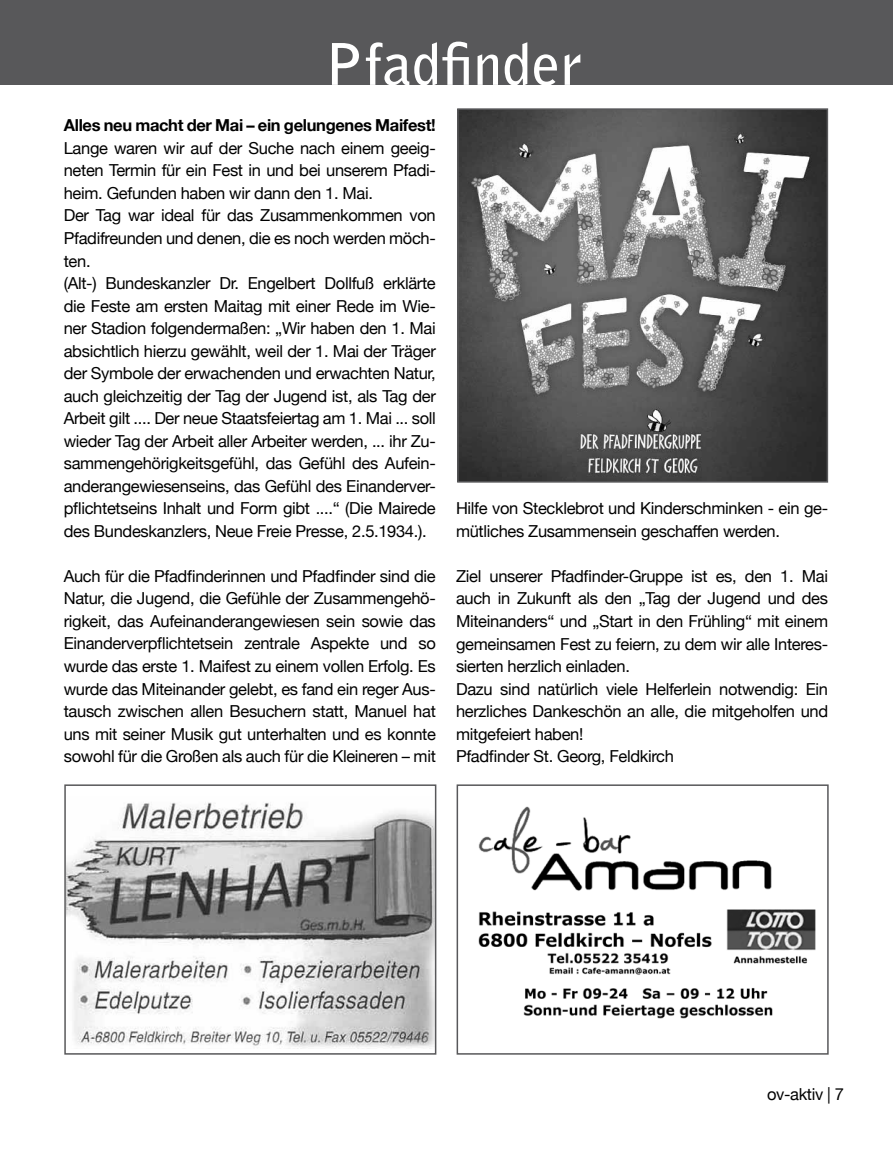
<style>
.page{position:relative;width:893px;height:1149px;background:#fff}
.page>*{position:absolute;margin:0;border:0;box-sizing:border-box;transform-origin:0 0}
.t1{font:700 57px "Bell Gothic Std";letter-spacing:.01em;color:#fff}
.t2{font:16.5px/22.5px "Helvetica Neue";letter-spacing:-.02em;color:#000}
.t3{font:700 16.5px "Helvetica Neue";letter-spacing:-.02em;color:#000}
</style>
<div class="page">
<div style="left:0;top:0;width:893px;height:85px;background:#58585a"></div>
<img style="left:460px;top:111px;width:365px;height:368px">
<div style="left:457px;top:108px;width:371px;height:374px;border:2px solid #58585a"></div>
<img style="left:478px;top:806px;width:338px;height:213px">
<div style="left:457px;top:784px;width:372px;height:270px;border:2px solid #58585a"></div>
<img style="left:67px;top:802px;width:366px;height:246px">
<div style="left:64px;top:784px;width:372px;height:270px;border:2px solid #58585a"></div>
<h1 class="t1" style="left:325px;top:30px;width:259px">Pfadfinder</h1>
<p class="t3" style="left:64px;top:115px;width:374px">Alles neu macht der Mai – ein gelungenes Maifest!</p>
<p class="t2" style="left:64px;top:136px;width:374px">Lange waren wir auf der Suche nach einem geeig&shy;neten Termin für ein Fest in und bei unserem Pfadi&shy;heim. Gefunden haben wir dann den 1. Mai.<br>Der Tag war ideal für das Zusammenkommen von Pfadifreunden und denen, die es noch werden möch&shy;ten.<br>(Alt-) Bundeskanzler Dr. Engelbert Dollfuß erklärte die Feste am ersten Maitag mit einer Rede im Wie&shy;ner Stadion folgendermaßen: „Wir haben den 1. Mai absichtlich hierzu gewählt, weil der 1. Mai der Träger der Symbole der erwachenden und erwachten Natur, auch gleichzeitig der Tag der Jugend ist, als Tag der Arbeit gilt .... Der neue Staatsfeiertag am 1. Mai ... soll wieder Tag der Arbeit aller Arbeiter werden, ... ihr Zu&shy;sammengehörigkeitsgefühl, das Gefühl des Aufein&shy;anderangewiesenseins, das Gefühl des Einanderver&shy;pflichtetseins Inhalt und Form gibt ....“ (Die Mairede des Bundeskanzlers, Neue Freie Presse, 2.5.1934.).</p>
<p class="t2" style="left:64px;top:564px;width:374px;text-align:justify">Auch für die Pfadfinderinnen und Pfadfinder sind die Natur, die Jugend, die Gefühle der Zusammengehö&shy;rigkeit, das Aufeinanderangewiesen sein sowie das Einanderverpflichtetsein zentrale Aspekte und so wurde das erste 1. Maifest zu einem vollen Erfolg. Es wurde das Miteinander gelebt, es fand ein reger Aus&shy;tausch zwischen allen Besuchern statt, Manuel hat uns mit seiner Musik gut unterhalten und es konnte sowohl für die Großen als auch für die Kleineren – mit</p>
<p class="t2" style="left:456px;top:497px;width:374px">Hilfe von Stecklebrot und Kinderschminken - ein ge&shy;mütliches Zusammensein geschaffen werden.</p>
<p class="t2" style="left:456px;top:564px;width:374px">Ziel unserer Pfadfinder-Gruppe ist es, den 1. Mai auch in Zukunft als den „Tag der Jugend und des Miteinanders“ und „Start in den Frühling“ mit einem gemeinsamen Fest zu feiern, zu dem wir alle Interes&shy;sierten herzlich einladen.<br>Dazu sind natürlich viele Helferlein notwendig: Ein herzliches Dankeschön an alle, die mitgeholfen und mitgefeiert haben!<br>Pfadfinder St. Georg, Feldkirch</p>
<p class="t2" style="left:767px;top:1081px;width:79px">ov-aktiv | 7</p>
</div>
